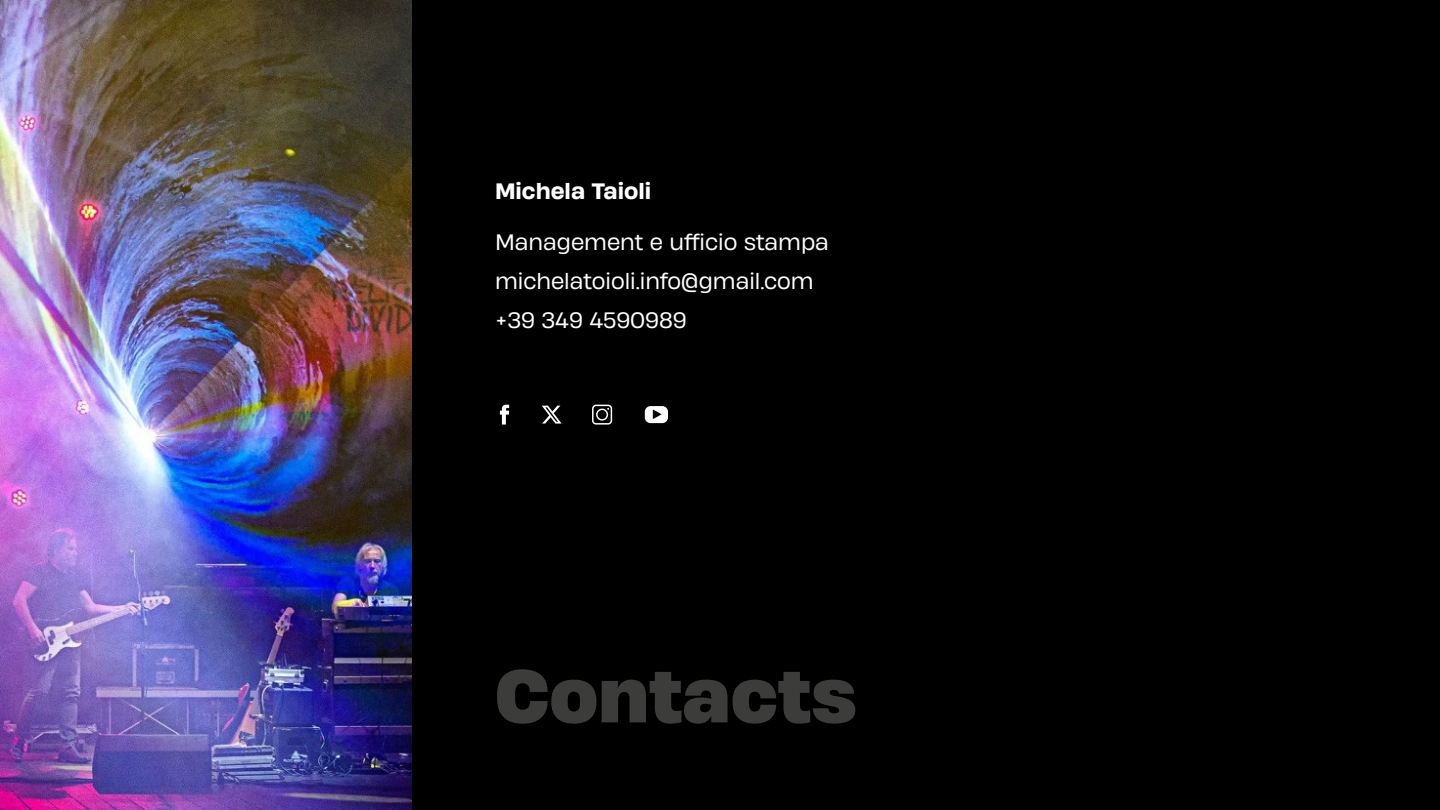
<style>
.page{position:relative;width:1440px;height:810px;background:#000}
.page>*{position:absolute;margin:0;border:0;box-sizing:border-box;transform-origin:0 0}
.t1{font:700 69.75px "Heading Now 76";color:#3c3c3b}
.t2{font:21px/39px "Heading Now 73";color:#fff}
.t3{font:500 21px "Heading Now 75";color:#fff}
</style>
<div class="page">
<img style="left:0;top:0;width:412px;height:810px">
<div style="left:645px;top:406px;width:23px;height:17px;background:#fff;border-radius:6px"></div>
<svg style="left:653px;top:410px;width:8px;height:9px"></svg>
<svg style="left:592px;top:405px;width:20px;height:20px"></svg>
<svg style="left:500px;top:405px;width:9px;height:20px"></svg>
<svg style="left:542px;top:406px;width:20px;height:18px"></svg>
<p class="t3" style="left:495px;top:175px;width:158px">Michela Taioli</p>
<p class="t2" style="left:495px;top:222px;width:335px">Management e ufficio stampa michelatoioli.info@gmail.com +39 349 4590989</p>
<h1 class="t1" style="left:495px;top:641px;width:363px">Contacts</h1>
</div>
